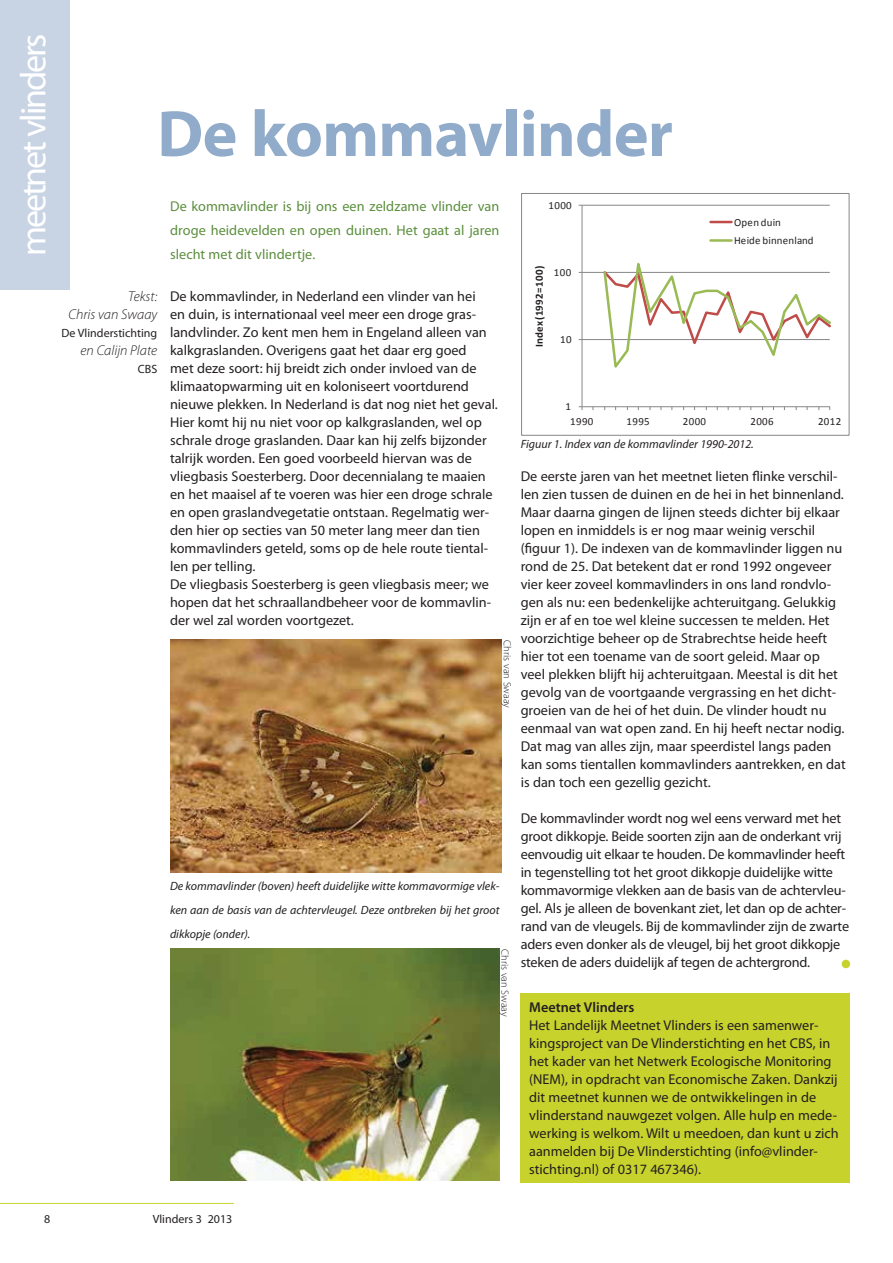
<style>
.page{position:relative;width:893px;height:1263px;background:#fff}
.page>*{position:absolute;margin:0;border:0;box-sizing:border-box;transform-origin:0 0}
.t1{font:700 66px "Myriad Pro";letter-spacing:-.01em;color:#91abca}
.t2{font:36px "Myriad Pro";letter-spacing:-.06em;color:#fff}
.t3{font:14.25px/18px "Myriad Pro";color:#231f20}
.t4{font:14.25px/24px "Myriad Pro";color:#5c8f3e;text-align:justify}
.t5{font:italic 300 14.25px/18px "Myriad Pro";color:#231f20;text-align:right}
.t6{font:600 14.25px "Myriad Pro";color:#231f20}
.t7{font:italic 12px/24px "Myriad Pro";color:#231f20;text-align:justify}
.t8{font:12px "Myriad Pro";color:#231f20}
.t9{font:10.95px/18px "Calibri";letter-spacing:.03em;color:#231f20}
.t10{font:700 10.95px "Calibri";letter-spacing:.03em;color:#231f20}
.t11{font:300 10.5px "Myriad Pro";color:#231f20}
</style>
<div class="page">
<hr style="left:0;top:1203px;width:234px;height:1px;background:#c7d22d">
<div style="left:0;top:0;width:69px;height:290px;background:#c8d4e4"></div>
<div style="left:521px;top:993px;width:329px;height:190px;background:#c7d22d"></div>
<hr style="left:582px;top:205px;width:248px;height:1px;background:#888787">
<hr style="left:582px;top:272px;width:248px;height:1px;background:#888787">
<hr style="left:582px;top:339px;width:248px;height:1px;background:#888787">
<hr style="left:582px;top:205px;width:1px;height:202px;background:#888787">
<svg style="left:579px;top:406px;width:251px;height:5px"></svg>
<svg style="left:601px;top:262px;width:229px;height:106px"></svg>
<hr style="left:710px;top:221px;width:21px;height:2px;background:#bf4c49">
<hr style="left:710px;top:239px;width:21px;height:3px;background:#99ba54">
<div style="left:521px;top:193px;width:328px;height:243px;border:1px solid #888787"></div>
<img style="left:170px;top:640px;width:332px;height:233px">
<img style="left:170px;top:948px;width:329px;height:233px">
<div style="left:842px;top:960px;width:8px;height:8px;background:#c7d22d;border-radius:50%"></div>
<h2 class="t2" style="left:20px;top:256px;width:224px;rotate:-90deg">meetnet vlinders</h2>
<h1 class="t1" style="left:157px;top:95px;width:517px">De kommavlinder</h1>
<p class="t5" style="left:68px;top:287px;width:90px">Tekst:<br>Chris van Swaay</p>
<p class="t8" style="left:62px;top:329px;width:97px">De Vlinderstichting</p>
<p class="t5" style="left:81px;top:341px;width:78px">en Calijn Plate</p>
<p class="t8" style="left:138px;top:365px;width:21px">CBS</p>
<p class="t4" style="left:170px;top:195px;width:331px">De kommavlinder is bij ons een zeldzame vlinder van droge heidevelden en open duinen. Het gaat al jaren slecht met dit vlindertje.</p>
<p class="t3" style="left:170px;top:288px;width:329px">De kommavlinder, in Nederland een vlinder van hei<br>en duin, is internationaal veel meer een droge gras&shy;landvlinder. Zo kent men hem in Engeland alleen van kalkgraslanden. Overigens gaat het daar erg goed<br>met deze soort: hij breidt zich onder invloed van de klimaatopwarming uit en koloniseert voortdurend nieuwe plekken. In Nederland is dat nog niet het geval.<br>Hier komt hij nu niet voor op kalkgraslanden, wel op schrale droge graslanden. Daar kan hij zelfs bijzonder talrijk worden. Een goed voorbeeld hiervan was de vliegbasis Soesterberg. Door decennialang te maaien en het maaisel af te voeren was hier een droge schrale en open graslandvegetatie ontstaan. Regelmatig wer&shy;den hier op secties van 50 meter lang meer dan tien kommavlinders geteld, soms op de hele route tiental&shy;len per telling.<br>De vliegbasis Soesterberg is geen vliegbasis meer; we hopen dat het schraallandbeheer voor de kommavlin&shy;der wel zal worden voortgezet.</p>
<p class="t11" style="left:513px;top:640px;width:69px;rotate:90deg">Chris van Swaay</p>
<p class="t7" style="left:170px;top:875px;width:331px">De kommavlinder (boven) heeft duidelijke witte kommavormige vlek&shy;ken aan de basis van de achtervleugel. Deze ontbreken bij het groot dikkopje (onder).</p>
<p class="t11" style="left:511px;top:949px;width:69px;rotate:90deg">Chris van Swaay</p>
<p class="t9" style="left:549px;top:197px;width:25px">1000</p>
<p class="t10" style="left:535px;top:347px;width:83px;rotate:-90deg">Index (1992=100)</p>
<p class="t9" style="left:554px;top:264px;width:19px">100</p>
<p class="t9" style="left:560px;top:331px;width:13px">10</p>
<p class="t9" style="left:565px;top:399px;width:7px">1</p>
<p class="t9" style="left:734px;top:214px;width:81px">Open duin<br>Heide binnenland</p>
<p class="t9" style="left:570px;top:413px;width:25px">1990</p>
<p class="t9" style="left:626px;top:413px;width:25px">1995</p>
<p class="t9" style="left:683px;top:413px;width:25px">2000</p>
<p class="t9" style="left:750px;top:413px;width:25px">2006</p>
<p class="t9" style="left:818px;top:413px;width:25px">2012</p>
<p class="t7" style="left:521px;top:432px;width:235px">Figuur 1. Index van de kommavlinder 1990-2012.</p>
<p class="t3" style="left:521px;top:468px;width:327px">De eerste jaren van het meetnet lieten flinke verschil&shy;len zien tussen de duinen en de hei in het binnenland.<br>Maar daarna gingen de lijnen steeds dichter bij elkaar lopen en inmiddels is er nog maar weinig verschil (figuur 1). De indexen van de kommavlinder liggen nu rond de 25. Dat betekent dat er rond 1992 ongeveer vier keer zoveel kommavlinders in ons land rondvlo&shy;gen als nu: een bedenkelijke achteruitgang. Gelukkig zijn er af en toe wel kleine successen te melden. Het voorzichtige beheer op de Strabrechtse heide heeft hier tot een toename van de soort geleid. Maar op veel plekken blijft hij achteruitgaan. Meestal is dit het gevolg van de voortgaande vergrassing en het dicht&shy;groeien van de hei of het duin. De vlinder houdt nu eenmaal van wat open zand. En hij heeft nectar nodig.<br>Dat mag van alles zijn, maar speerdistel langs paden kan soms tientallen kommavlinders aantrekken, en dat is dan toch een gezellig gezicht.</p>
<p class="t3" style="left:521px;top:810px;width:330px">De kommavlinder wordt nog wel eens verward met het groot dikkopje. Beide soorten zijn aan de onderkant vrij eenvoudig uit elkaar te houden. De kommavlinder heeft in tegenstelling tot het groot dikkopje duidelijke witte kommavormige vlekken aan de basis van de achtervleu&shy;gel. Als je alleen de bovenkant ziet, let dan op de achter&shy;rand van de vleugels. Bij de kommavlinder zijn de zwarte aders even donker als de vleugel, bij het groot dikkopje steken de aders duidelijk af tegen de achtergrond.</p>
<p class="t6" style="left:529px;top:999px;width:107px">Meetnet Vlinders</p>
<p class="t3" style="left:529px;top:1017px;width:311px">Het Landelijk Meetnet Vlinders is een samenwer&shy;kingsproject van De Vlinderstichting en het CBS, in het kader van het Netwerk Ecologische Monitoring (NEM), in opdracht van Economische Zaken. Dankzij dit meetnet kunnen we de ontwikkelingen in de vlinderstand nauwgezet volgen. Alle hulp en mede&shy;werking is welkom. Wilt u meedoen, dan kunt u zich aanmelden bij De Vlinderstichting (info@vlinder&shy;stichting.nl) of 0317 467346).</p>
<p class="t8" style="left:44px;top:1214px;width:8px">8</p>
<p class="t8" style="left:153px;top:1214px;width:81px">Vlinders 3 2013</p>
</div>
